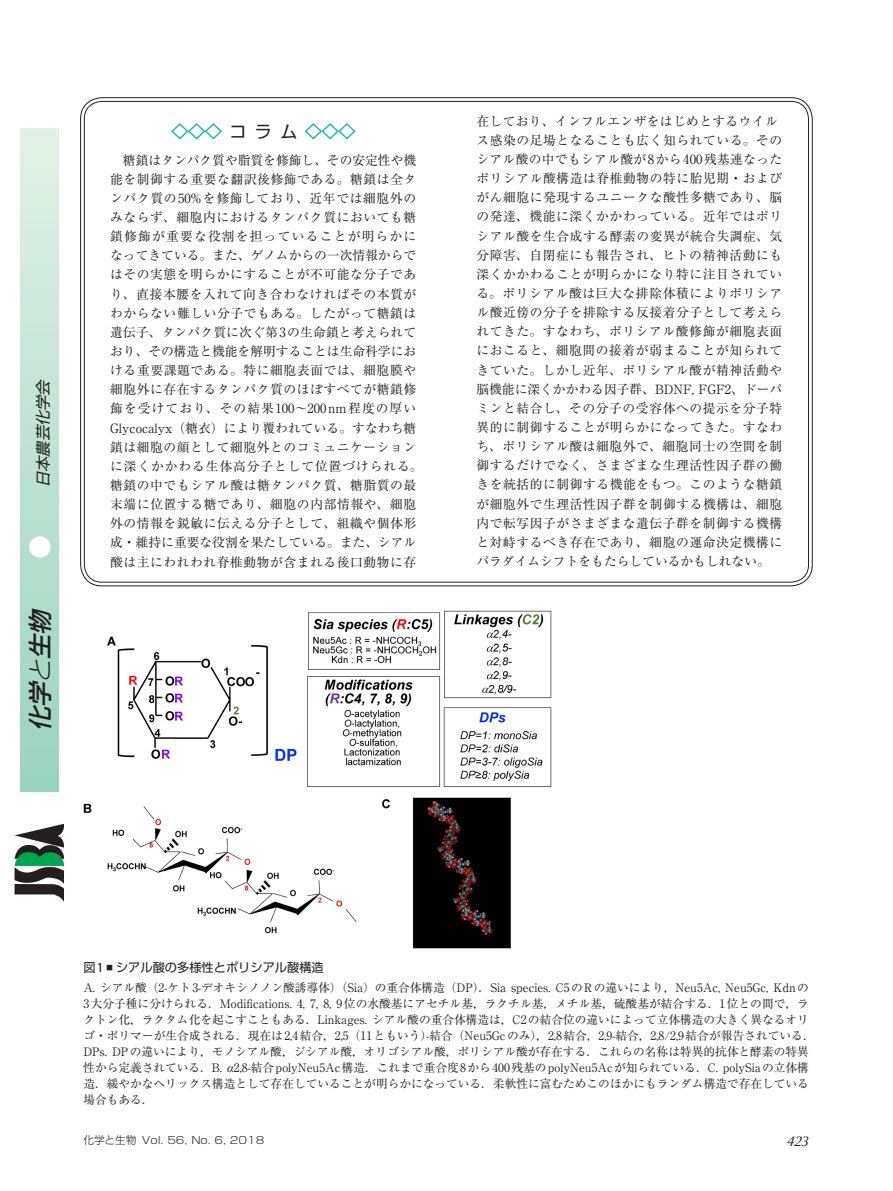
<style>
.page{position:relative;width:893px;height:1191px;background:#fff}
.page>*{position:absolute;margin:0;border:0;box-sizing:border-box;transform-origin:0 0}
.t1{font:italic 500 24px "Shin Go Pr 6";color:#231f20}
.t2{font:500 24px "Shin Go Pr 6";color:#fff}
.t3{font:16.95px "Shin Go Pr 6";color:#231f20}
.t4{font:italic 15.15px "Shin Go Pr 6";color:#231f20}
.t5{font:italic 13.8px "Optima Nova LT Pro";color:#231f20}
.t6{font:12.75px/19.2px "Ryumin Pr 6";letter-spacing:.045em;color:#231f20;text-align:center}
.t7{font:12.15px "Shin Go Pr 6";color:#231f20}
.t8{font:11.7px/15.9px "Ryumin Pr 6";color:#231f20}
.t9{font:300 10.05px "Shin Go Pr 6";color:#231f20;scale:1.13 1}
.s1{font-weight:300}
.s2{font-family:"Koz Min Pro"}
.s3{font-family:"MO Suuji HB J Fn";font-size:12.9px}
.s4{font-family:"Times New Roman";font-style:italic;font-size:12.9px}
.s5{font-size:10.65px}
</style>
<div class="page">
<div style="left:20px;top:128px;width:38px;height:663px;background:linear-gradient(to bottom,#e3f1e6,#99d3c0)"></div>
<svg style="left:14px;top:823px;width:50px;height:78px"></svg>
<svg style="left:171px;top:123px;width:51px;height:17px"></svg>
<svg style="left:304px;top:123px;width:52px;height:17px"></svg>
<img style="left:83px;top:610px;width:468px;height:338px">
<p class="t4" style="left:30px;top:487px;width:113px;rotate:-90deg">日本農芸化学会</p>
<h1 class="t2" style="left:20px;top:559px;width:25px;rotate:-90deg">●</h1>
<h1 class="t1" style="left:20px;top:731px;width:154px;rotate:-90deg">化学<span class="s1">と</span>生物　</h1>
<h2 class="t3" style="left:229px;top:117px;width:70px">コ ラ ム</h2>
<p class="t6" style="left:110px;top:149px;width:314px">糖鎖はタンパク質や脂質を修飾し、その安定性や機<br>能を制御する重要な翻訳後修飾である。糖鎖は全タンパク質の50%を修飾しており、近年では細胞外のみならず、細胞内におけるタンパク質においても糖鎖修飾が重要な役割を担っていることが明らかになってきている。また、ゲノムからの一次情報からではその実態を明らかにすることが不可能な分子であり、直接本腰を入れて向き合わなければその本質がわからない難しい分子でもある。したがって糖鎖は遺伝子、タンパク質に次ぐ第3の生命鎖と考えられており、その構造と機能を解明することは生命科学における重要課題である。特に細胞表面では、細胞膜や細胞外に存在するタンパク質のほぼすべてが糖鎖修飾を受けており、その結果100～200 nm程度の厚い<br>Glycocalyx（糖衣）により覆われている。すなわち糖鎖は細胞の顔として細胞外とのコミュニケーションに深くかかわる生体高分子として位置づけられる。糖鎖の中でもシアル酸は糖タンパク質、糖脂質の最末端に位置する糖であり、細胞の内部情報や、細胞外の情報を鋭敏に伝える分子として、組織や個体形成<span class="s2">・</span>維持に重要な役割を果たしている。また、シアル酸は主にわれわれ脊椎動物が含まれる後口動物に存</p>
<p class="t6" style="left:476px;top:111px;width:307px;text-align:left">在しており、インフルエンザをはじめとするウイルス感染の足場となることも広く知られている。そのシアル酸の中でもシアル酸が8から400残基連なったポリシアル酸構造は脊椎動物の特に胎児期<span class="s2">・</span>およびがん細胞に発現するユニークな酸性多糖であり、脳の発達、機能に深くかかわっている。近年ではポリシアル酸を生合成する酵素の変異が統合失調症、気分障害、自閉症にも報告され、ヒトの精神活動にも深くかかわることが明らかになり特に注目されている。ポリシアル酸は巨大な排除体積によりポリシアル酸近傍の分子を排除する反接着分子として考えられてきた。すなわち、ポリシアル酸修飾が細胞表面におこると、細胞間の接着が弱まることが知られてきていた。しかし近年、ポリシアル酸が精神活動や脳機能に深くかかわる因子群、BDNF, FGF2、ドーパミンと結合し、その分子の受容体への提示を分子特異的に制御することが明らかになってきた。すなわち、ポリシアル酸は細胞外で、細胞同士の空間を制御するだけでなく、さまざまな生理活性因子群の働きを統括的に制御する機能をもつ。このような糖鎖が細胞外で生理活性因子群を制御する機構は、細胞内で転写因子がさまざまな遺伝子群を制御する機構と対峙するべき存在であり、細胞の運命決定機構にパラダイムシフトをもたらしているかもしれない。</p>
<p class="t7" style="left:83px;top:957px;width:242px">図<span class="s3">1</span> <sup>■</sup> シアル酸の多様性とポリシアル酸構造</p>
<p class="t8" style="left:83px;top:979px;width:733px">A. シアル酸（2-ケト3-デオキシノノン酸誘導体）（Sia）の重合体構造（DP）<span class="s2">．</span>Sia species. C5のRの違いにより<span class="s2">，</span>Neu5Ac, Neu5Gc, Kdnの3大分子種に分けられる<span class="s2">．</span>Modifications. 4, 7, 8, 9位の水酸基にアセチル基<span class="s2">，</span>ラクチル基<span class="s2">，</span>メチル基<span class="s2">，</span>硫酸基が結合する<span class="s2">．</span>1位との間で<span class="s2">，</span>ラクトン化<span class="s2">，</span>ラクタム化を起こすこともある<span class="s2">．</span>Linkages. シアル酸の重合体構造は<span class="s2">，</span>C2の結合位の違いによって立体構造の大きく異なるオリゴ<span class="s2">・</span>ポリマーが生合成される<span class="s2">．</span>現在は2,4結合<span class="s2">，</span>2,5（11ともいう）-結合（Neu5Gcのみ）<span class="s2">，</span>2,8結合<span class="s2">，</span>2,9-結合<span class="s2">，</span>2,8/2,9結合が報告されている<span class="s2">．</span>DPs. DPの違いにより<span class="s2">，</span>モノシアル酸<span class="s2">，</span>ジシアル酸<span class="s2">，</span>オリゴシアル酸<span class="s2">，</span>ポリシアル酸が存在する<span class="s2">．</span>これらの名称は特異的抗体と酵素の特異性から定義されている<span class="s2">．</span>B. <span class="s4">α</span>2,8-結合polyNeu5Ac構造<span class="s2">．</span>これまで重合度8から400残基のpolyNeu5Acが知られている<span class="s2">．</span>C. polySiaの立体構造<span class="s2">．</span>緩やかなヘリックス構造として存在していることが明らかになっている<span class="s2">．</span>柔軟性に富むためこのほかにもランダム構造で存在している場合もある<span class="s2">．</span></p>
<p class="t9" style="left:83px;top:1131px;width:162px"><span class="s5">化学と生物</span> Vol. 56, No. 6, 2018</p>
<p class="t5" style="left:787px;top:1132px;width:23px">423</p>
</div>
